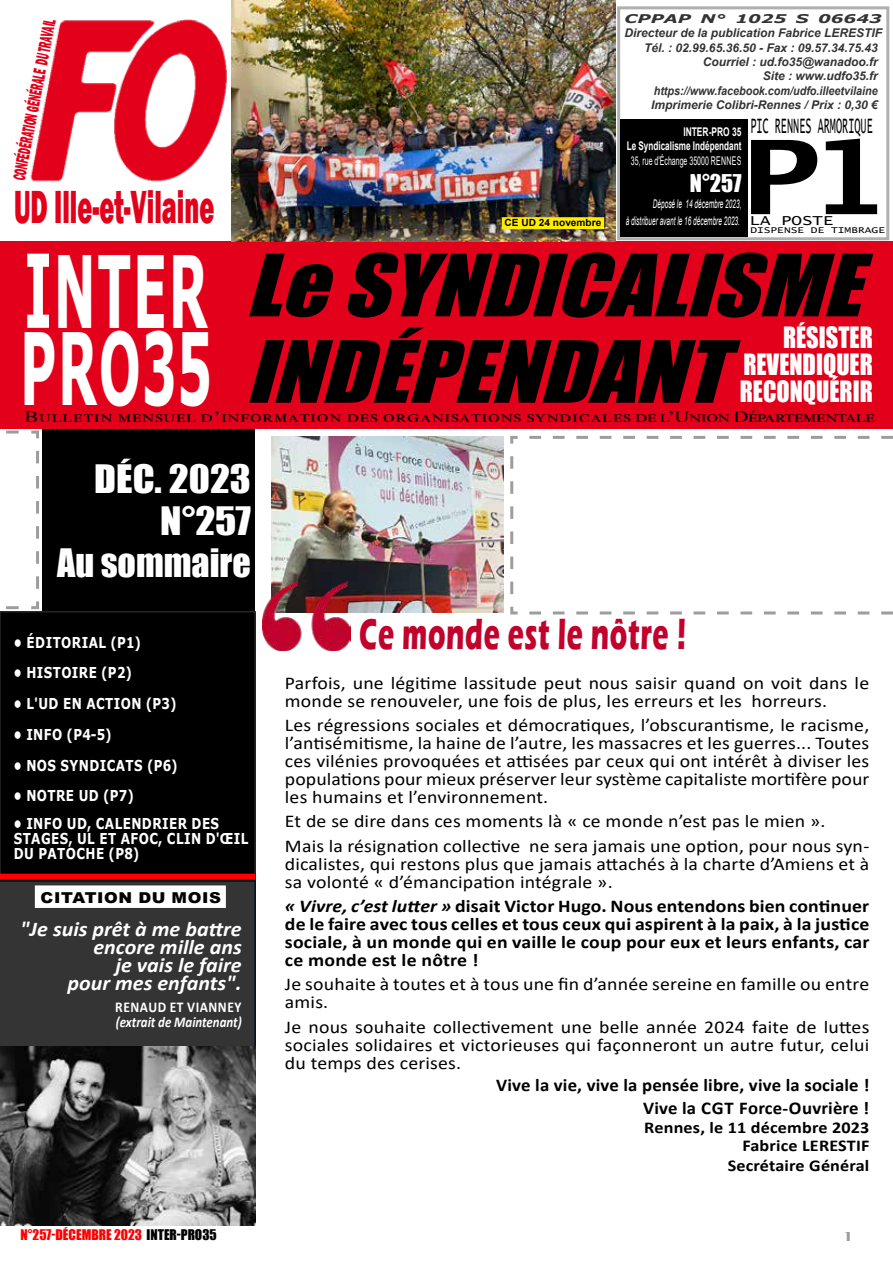
<style>
.page{position:relative;width:893px;height:1263px;background:#fff}
.page>*{position:absolute;margin:0;border:0;box-sizing:border-box;transform-origin:0 0}
.t1{font:700 99.3px/76.8px "Verdana";letter-spacing:.035em;color:#fff;scale:.5 1}
.t2{font:italic 79.2px/86.4px "Impact";color:#000;scale:1.14 1}
.t3{font:800 47.85px "Franklin Gothic";color:#e2001a;scale:.53 1}
.t4{font:700 45px "Eras ITC";letter-spacing:.025em;color:#c1022c;scale:.6 1}
.t5{font:36px/42px "Impact";color:#fff;text-align:right;scale:1.1 1}
.t6{font:27px/27px "Impact";color:#fff;text-align:justify;scale:.9 1}
.t7{font:22.8px "Lucida Console";color:#000;scale:.44 1}
.t8{font:22.5px "Impact";color:#fff}
.t9{font:italic 700 21px/18px "Calibri";color:#fff;text-align:right;scale:1.05 1}
.t10{font:18px/18px "Calibri";letter-spacing:.01em;color:#000;scale:1.1 1}
.t11{font:700 18px/18px "Calibri";letter-spacing:.01em;color:#000;text-align:justify;scale:1.1 1}
.t12{font:700 18px/22.8px "Calibri";letter-spacing:.01em;color:#000;text-align:right;scale:1.04 1}
.t13{font:800 18px "Franklin Gothic";color:#e2001a;scale:.48 1}
.t14{font:700 16.5px/18.3px "Calibri";letter-spacing:.01em;color:#000;text-align:right;scale:1.1 1}
.t15{font:15.75px "Times New Roman";letter-spacing:.04em;color:#000;scale:1.32 1}
.t16{font:700 15px/15px "Verdana";letter-spacing:.035em;color:#fff;scale:.8 1}
.t17{font:italic 700 15px "Calibri";color:#fff;scale:.86 1}
.t18{font:700 15px "Calibri";letter-spacing:.04em;color:#fff;scale:.9 1}
.t19{font:900 15px "Arial";letter-spacing:.035em;color:#000;scale:1.1 1}
.t20{font:15px "Impact";color:#9d9d9c}
.t21{font:14.25px "Lucida Console";color:#000;scale:1.22 1}
.t22{font:13.5px "Impact";color:#f00}
.t23{font:italic 700 12px "Arial";color:#000}
.t24{font:italic 12px/16.5px "Arial";color:#fff;text-align:right;scale:.54 1}
.t25{font:italic 700 12px "Arial";color:#000;scale:.9 1}
.t26{font:700 12px/13.5px "Arial";color:#fff;text-align:right;scale:.7 1}
.t27{font:12px "Arial";color:#fff;scale:.58 1}
.t28{font:italic 700 12px "Verdana";color:#000;scale:1.5 1}
.t29{font:700 9.9px "Arial";color:#000}
.t30{font:9.15px "Lucida Console";color:#000;scale:1.22 1}
.s1{font-size:102px}
.s2{font-style:italic}
.s3{color:#000}
</style>
<div class="page">
<img style="left:271px;top:436px;width:233px;height:176px">
<div style="left:43px;top:429px;width:212px;height:183px;background:#000"></div>
<div style="left:0;top:242px;width:893px;height:187px;background:#e2001a"></div>
<div style="left:617px;top:6px;width:272px;height:234px;border:3px solid #9d9d9c"></div>
<svg style="left:751px;top:140px;width:66px;height:74px"></svg>
<svg style="left:826px;top:139px;width:51px;height:75px"></svg>
<div style="left:620px;top:119px;width:127px;height:118px;background:#000"></div>
<svg style="left:510px;top:435px;width:383px;height:180px"></svg>
<div style="left:0;top:612px;width:255px;height:608px;background:#000"></div>
<img style="left:262px;top:581px;width:89px;height:69px">
<svg style="left:6px;top:430px;width:33px;height:180px"></svg>
<img style="left:30px;top:6px;width:202px;height:192px">
<div style="left:0;top:880px;width:256px;height:345px;background:#343434"></div>
<div style="left:35px;top:885px;width:191px;height:23px;background:#fff"></div>
<div style="left:0;top:874px;width:255px;height:6px;background:#f00"></div>
<img style="left:232px;top:0;width:384px;height:241px">
<div style="left:502px;top:217px;width:102px;height:12px;background:#ffed00"></div>
<img style="left:0;top:1046px;width:255px;height:180px">
<p class="t13" style="left:7px;top:178px;width:344px;rotate:-79deg">CONFÉDÉRATION GÉNÉRALE DU TRAVAIL</p>
<h3 class="t3" style="left:14px;top:176px;width:379px">UD Ille-et-Vilaine</h3>
<p class="t29" style="left:505px;top:216px;width:98px">CE UD 24 novembre</p>
<p class="t28" style="left:624px;top:10px;width:173px">CPPAP N° 1025 S 06643</p>
<p class="t23" style="left:624px;top:25px;width:259px">Directeur de la publication Fabrice LERESTIF</p>
<p class="t23" style="left:644px;top:39px;width:235px">Tél. : 02.99.65.36.50 - Fax : 09.57.34.75.43</p>
<p class="t23" style="left:703px;top:54px;width:177px">Courriel : ud.fo35@wanadoo.fr</p>
<p class="t23" style="left:763px;top:68px;width:116px">Site : www.udfo35.fr</p>
<p class="t25" style="left:654px;top:83px;width:250px">https://www.facebook.com/udfo.illeetvilaine</p>
<p class="t23" style="left:651px;top:97px;width:228px">Imprimerie Colibri-Rennes / Prix : 0,30 €</p>
<p class="t7" style="left:750px;top:115px;width:280px">PIC RENNES ARMORIQUE</p>
<p class="t26" style="left:627px;top:125px;width:165px">INTER-PRO 35<br>Le Syndicalisme Indépendant</p>
<p class="t27" style="left:631px;top:152px;width:192px">35, rue d'Échange 35000 RENNES</p>
<p class="t8" style="left:690px;top:166px;width:53px">N°257</p>
<p class="t24" style="left:626px;top:196px;width:216px">Déposé le 14 décembre 2023,<br>à distribuer avant le 16 décembre 2023.</p>
<p class="t21" style="left:750px;top:213px;width:70px">LA POSTE</p>
<p class="t30" style="left:750px;top:226px;width:112px">DISPENSE DE TIMBRAGE</p>
<h1 class="t1" style="left:20px;top:251px;width:386px"><span class="s1">I</span>NTER<br>PRO35</h1>
<h2 class="t2" style="left:246px;top:240px;width:568px">LeSYNDICALISME<br>INDÉPENDANT</h2>
<h3 class="t6" style="left:740px;top:323px;width:149px;text-indent:43px">RÉSISTER REVENDIQUER RECONQUÉRIR</h3>
<p class="t15" style="left:24px;top:405px;width:646px">Bulletin mensuel d’information des organisations syndicales de l’Union Départementale</p>
<h3 class="t5" style="left:57px;top:457px;width:178px">DÉC. 2023<br>N°257<br>Au sommaire</h3>
<p class="t16" style="left:14px;top:634px;width:161px"><span class="s2">•</span> ÉDITORIAL (P1)</p>
<p class="t16" style="left:14px;top:665px;width:150px">• HISTOIRE (P2)</p>
<p class="t16" style="left:14px;top:696px;width:205px">• L'UD EN ACTION (P3)</p>
<p class="t16" style="left:14px;top:727px;width:124px">• INFO (P4-5)</p>
<p class="t16" style="left:14px;top:757px;width:207px">• NOS SYNDICATS (P6)</p>
<p class="t16" style="left:14px;top:788px;width:152px">• NOTRE UD (P7)</p>
<p class="t16" style="left:14px;top:816px;width:295px">• INFO UD, CALENDRIER DES<br>STAGES, UL ET AFOC, CLIN D'ŒIL<br>DU PATOCHE (P8)</p>
<p class="t19" style="left:41px;top:886px;width:165px">CITATION DU MOIS</p>
<p class="t9" style="left:20px;top:919px;width:212px">"Je suis prêt à me battre encore mille ans<br>je vais le faire<br>pour mes enfants".</p>
<p class="t18" style="left:115px;top:996px;width:142px">RENAUD ET VIANNEY</p>
<p class="t17" style="left:116px;top:1011px;width:148px">(extrait de Maintenant)</p>
<h3 class="t4" style="left:359px;top:608px;width:546px">Ce monde est le nôtre !</h3>
<p class="t10" style="left:285px;top:673px;width:533px">Parfois, une légitime lassitude peut nous saisir quand on voit dans le monde se renouveler, une fois de plus, les erreurs et les horreurs.</p>
<p class="t10" style="left:285px;top:716px;width:533px;text-align:justify">Les régressions sociales et démocratiques, l’obscurantisme, le racisme, l’antisémitisme, la haine de l’autre, les massacres et les guerres... Toutes ces vilénies provoquées et attisées par ceux qui ont intérêt à diviser les populations pour mieux préserver leur système capitaliste mortifère pour les humains et l’environnement.</p>
<p class="t10" style="left:285px;top:809px;width:533px;line-height:24.3px">Et de se dire dans ces moments là « ce monde n’est pas le mien ».<br>Mais la résignation collective ne sera jamais une option, pour nous syn-</p>
<p class="t10" style="left:285px;top:854px;width:533px">dicalistes, qui restons plus que jamais attachés à la charte d’Amiens et à sa volonté « d’émancipation intégrale ».</p>
<p class="t11" style="left:285px;top:897px;width:533px"><span class="s2">« Vivre, c’est lutter »</span> disait Victor Hugo. Nous entendons bien continuer de le faire avec tous celles et tous ceux qui aspirent à la paix, à la justice sociale, à un monde qui en vaille le coup pour eux et leurs enfants, car ce monde est le nôtre !</p>
<p class="t10" style="left:285px;top:975px;width:533px">Je souhaite à toutes et à tous une fin d’année sereine en famille ou entre amis.</p>
<p class="t10" style="left:285px;top:1017px;width:533px;text-align:justify">Je nous souhaite collectivement une belle année 2024 faite de luttes sociales solidaires et victorieuses qui façonneront un autre futur, celui du temps des cerises.</p>
<p class="t12" style="left:496px;top:1074px;width:360px">Vive la vie, vive la pensée libre, vive la sociale !<br>Vive la CGT Force-Ouvrière !</p>
<p class="t14" style="left:644px;top:1118px;width:206px">Rennes, le 11 décembre 2023<br>Fabrice LERESTIF</p>
<p class="t14" style="left:728px;top:1156px;width:130px">Secrétaire Général</p>
<p class="t22" style="left:21px;top:1224px;width:198px">N°257-DÉCEMBRE 2023 <span class="s3">INTER-PRO35</span></p>
<p class="t20" style="left:845px;top:1224px;width:7px">1</p>
</div>
